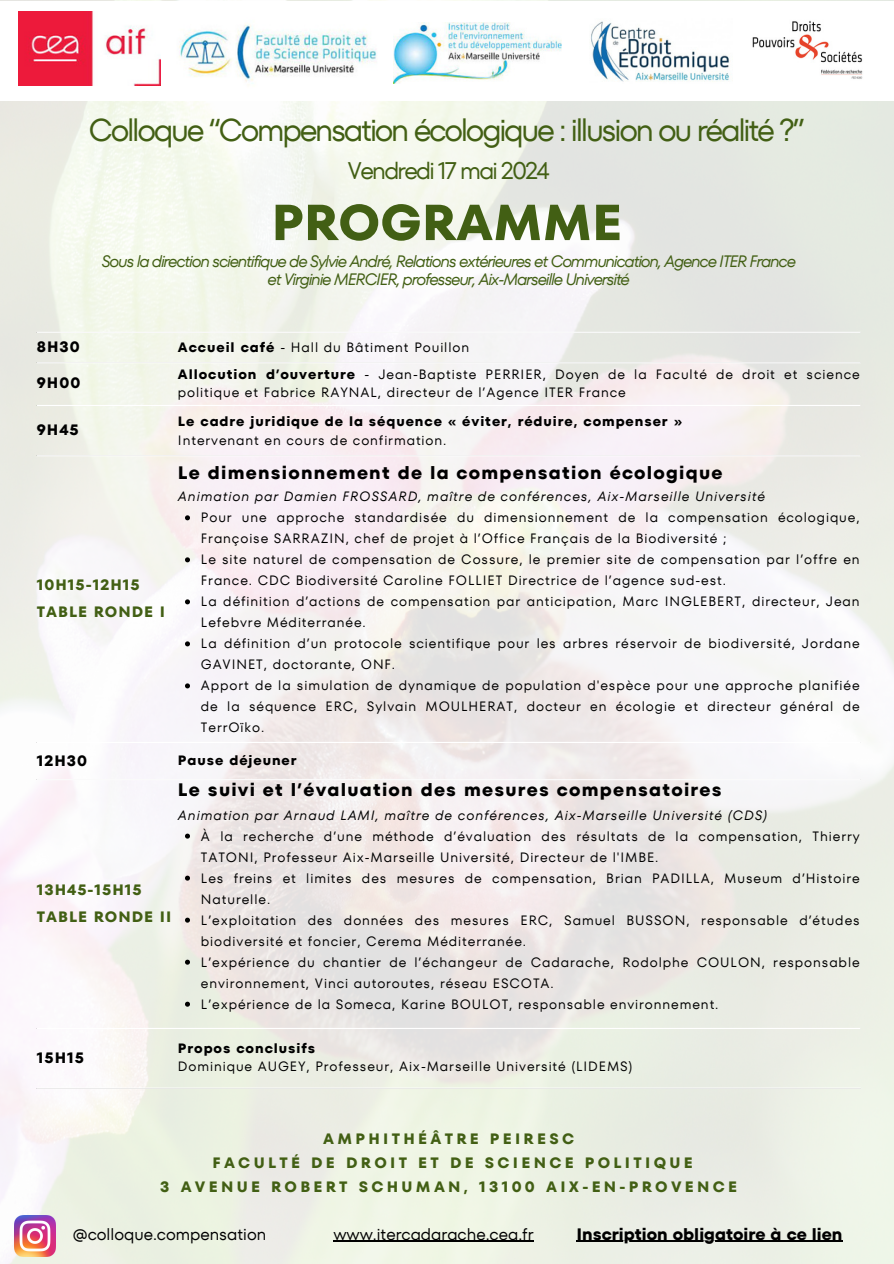
<style>
.page{position:relative;width:894px;height:1264px;background:#fff}
.page>*{position:absolute;margin:0;border:0;box-sizing:border-box;transform-origin:0 0}
.t1{font:700 50.55px "TT Fors";color:#425f14}
.t2{font:31.5px "TT Fors";letter-spacing:-.07em;color:#425f14}
.t3{font:24px "TT Fors";letter-spacing:-.07em;color:#425f14}
.t4{font:700 18px "TT Fors";letter-spacing:.07em;color:#000}
.t5{font:italic 16.5px "TT Fors";letter-spacing:-.07em;color:#425f14}
.t6{font:16.5px "TT Fors";color:#000}
.t7{font:700 16.5px "TT Fors";color:#000}
.t8{font:700 15px/23.7px "TT Fors";letter-spacing:.22em;color:#425f14;text-align:center}
.t9{font:700 15px "TT Fors";letter-spacing:.07em;color:#425f14}
.t10{font:700 15px "TT Fors";letter-spacing:.07em;color:#000}
.t11{font:13.5px/21px "TT Fors";letter-spacing:.07em;color:#000}
.t12{font:italic 13.5px "TT Fors";letter-spacing:.07em;color:#000}
.t13{font:700 13.5px "TT Fors";letter-spacing:.07em;color:#000}
.s1{font-weight:700}
</style>
<div class="page">
<img style="left:0;top:0;width:893px;height:1263px">
<svg style="left:185px;top:515px;width:5px;height:5px"></svg>
<svg style="left:185px;top:557px;width:5px;height:5px"></svg>
<svg style="left:185px;top:599px;width:5px;height:5px"></svg>
<svg style="left:185px;top:641px;width:5px;height:5px"></svg>
<svg style="left:185px;top:683px;width:5px;height:5px"></svg>
<svg style="left:185px;top:833px;width:5px;height:5px"></svg>
<svg style="left:185px;top:875px;width:5px;height:5px"></svg>
<svg style="left:185px;top:917px;width:5px;height:5px"></svg>
<svg style="left:185px;top:959px;width:5px;height:5px"></svg>
<svg style="left:185px;top:1001px;width:5px;height:5px"></svg>
<hr style="left:37px;top:332px;width:823px;height:1px;background:#fff">
<hr style="left:37px;top:362px;width:823px;height:1px;background:#fff">
<hr style="left:37px;top:405px;width:823px;height:1px;background:#fff">
<hr style="left:37px;top:455px;width:823px;height:1px;background:#fff">
<hr style="left:37px;top:742px;width:823px;height:1px;background:#fff">
<hr style="left:37px;top:779px;width:823px;height:1px;background:#fff">
<hr style="left:37px;top:1027px;width:823px;height:2px;background:#fff">
<hr style="left:37px;top:1087px;width:823px;height:1px;background:#fff">
<div style="left:0;top:1px;width:893px;height:99px;background:#fff"></div>
<img style="left:18px;top:11px;width:142px;height:74px">
<img style="left:179px;top:24px;width:198px;height:60px">
<img style="left:394px;top:22px;width:167px;height:62px">
<img style="left:591px;top:21px;width:139px;height:61px">
<img style="left:752px;top:20px;width:111px;height:59px">
<img style="left:15px;top:1215px;width:40px;height:41px">
<hr style="left:333px;top:1240px;width:200px;height:1px;background:#000">
<hr style="left:576px;top:1240px;width:266px;height:1px;background:#000">
<p class="t2" style="left:89px;top:108px;width:717px">Colloque “Compensation écologique : illusion ou réalité ?”</p>
<p class="t3" style="left:347px;top:154px;width:204px">Vendredi 17 mai 2024</p>
<p class="t1" style="left:271px;top:187px;width:352px">PROGRAMME</p>
<p class="t5" style="left:101px;top:250px;width:695px">Sous la direction scientifique de Sylvie André, Relations extérieures et Communication, Agence ITER France</p>
<p class="t5" style="left:267px;top:268px;width:364px">et Virginie MERCIER, professeur, Aix-Marseille Université</p>
<p class="t10" style="left:37px;top:336px;width:44px">8H30</p>
<p class="t11" style="left:178px;top:337px;width:292px"><span class="s1">Accueil café</span> - Hall du Bâtiment Pouillon</p>
<p class="t10" style="left:37px;top:372px;width:45px">9H00</p>
<p class="t11" style="left:178px;top:365px;width:683px;line-height:18px"><span class="s1">Allocution d’ouverture</span> - Jean-Baptiste PERRIER, Doyen de la Faculté de droit et science politique et Fabrice RAYNAL, directeur de l’Agence ITER France</p>
<p class="t10" style="left:37px;top:419px;width:43px">9H45</p>
<p class="t13" style="left:178px;top:412px;width:505px">Le cadre juridique de la séquence « éviter, réduire, compenser »</p>
<p class="t11" style="left:178px;top:430px;width:270px">Intervenant en cours de confirmation.</p>
<p class="t9" style="left:37px;top:574px;width:104px">10H15-12H15</p>
<p class="t9" style="left:37px;top:601px;width:130px">TABLE RONDE I</p>
<p class="t4" style="left:178px;top:460px;width:546px">Le dimensionnement de la compensation écologique</p>
<p class="t12" style="left:178px;top:487px;width:588px">Animation par Damien FROSSARD, maître de conférences, Aix-Marseille Université</p>
<p class="t11" style="left:201px;top:507px;width:660px">Pour une approche standardisée du dimensionnement de la compensation écologique,<br>Françoise SARRAZIN, chef de projet à l’Office Français de la Biodiversité ;</p>
<p class="t11" style="left:201px;top:549px;width:660px">Le site naturel de compensation de Cossure, le premier site de compensation par l’offre en<br>France. CDC Biodiversité Caroline FOLLIET Directrice de l’agence sud-est.</p>
<p class="t11" style="left:201px;top:591px;width:660px">La définition d’actions de compensation par anticipation, Marc INGLEBERT, directeur, Jean<br>Lefebvre Méditerranée.</p>
<p class="t11" style="left:201px;top:633px;width:660px">La définition d’un protocole scientifique pour les arbres réservoir de biodiversité, Jordane<br>GAVINET, doctorante, ONF.</p>
<p class="t11" style="left:201px;top:675px;width:660px;text-align:justify">Apport de la simulation de dynamique de population d'espèce pour une approche planifiée de la séquence ERC, Sylvain MOULHERAT, docteur en écologie et directeur général de TerrOïko.</p>
<p class="t10" style="left:37px;top:750px;width:52px">12H30</p>
<p class="t13" style="left:178px;top:750px;width:120px">Pause déjeuner</p>
<p class="t4" style="left:178px;top:776px;width:545px">Le suivi et l’évaluation des mesures compensatoires</p>
<p class="t12" style="left:178px;top:805px;width:590px">Animation par Arnaud LAMI, maître de conférences, Aix-Marseille Université (CDS)</p>
<p class="t11" style="left:201px;top:825px;width:660px">À la recherche d’une méthode d’évaluation des résultats de la compensation, Thierry<br>TATONI, Professeur Aix-Marseille Université, Directeur de l'IMBE.</p>
<p class="t11" style="left:201px;top:867px;width:660px">Les freins et limites des mesures de compensation, Brian PADILLA, Museum d’Histoire<br>Naturelle.</p>
<p class="t11" style="left:201px;top:909px;width:660px">L’exploitation des données des mesures ERC, Samuel BUSSON, responsable d’études biodiversité et foncier, Cerema Méditerranée.</p>
<p class="t11" style="left:201px;top:951px;width:660px">L’expérience du chantier de l’échangeur de Cadarache, Rodolphe COULON, responsable environnement, Vinci autoroutes, réseau ESCOTA.</p>
<p class="t11" style="left:201px;top:993px;width:519px">L’expérience de la Someca, Karine BOULOT, responsable environnement.</p>
<p class="t9" style="left:37px;top:879px;width:106px">13H45-15H15</p>
<p class="t9" style="left:37px;top:906px;width:136px">TABLE RONDE II</p>
<p class="t10" style="left:37px;top:1047px;width:49px">15H15</p>
<p class="t13" style="left:178px;top:1038px;width:139px">Propos conclusifs</p>
<p class="t11" style="left:178px;top:1055px;width:456px">Dominique AUGEY, Professeur, Aix-Marseille Université (LIDEMS)</p>
<p class="t8" style="left:212px;top:1127px;width:481px">AMPHITHÉÂTRE PEIRESC<br>FACULTÉ DE DROIT ET DE SCIENCE POLITIQUE</p>
<p class="t8" style="left:160px;top:1174px;width:578px">3 AVENUE ROBERT SCHUMAN, 13100 AIX-EN-PROVENCE</p>
<h4 class="t6" style="left:73px;top:1222px;width:195px">@colloque.compensation</h4>
<p class="t6" style="left:333px;top:1222px;width:202px">www.itercadarache.cea.fr</p>
<p class="t7" style="left:576px;top:1222px;width:267px">Inscription obligatoire à ce lien</p>
</div>
